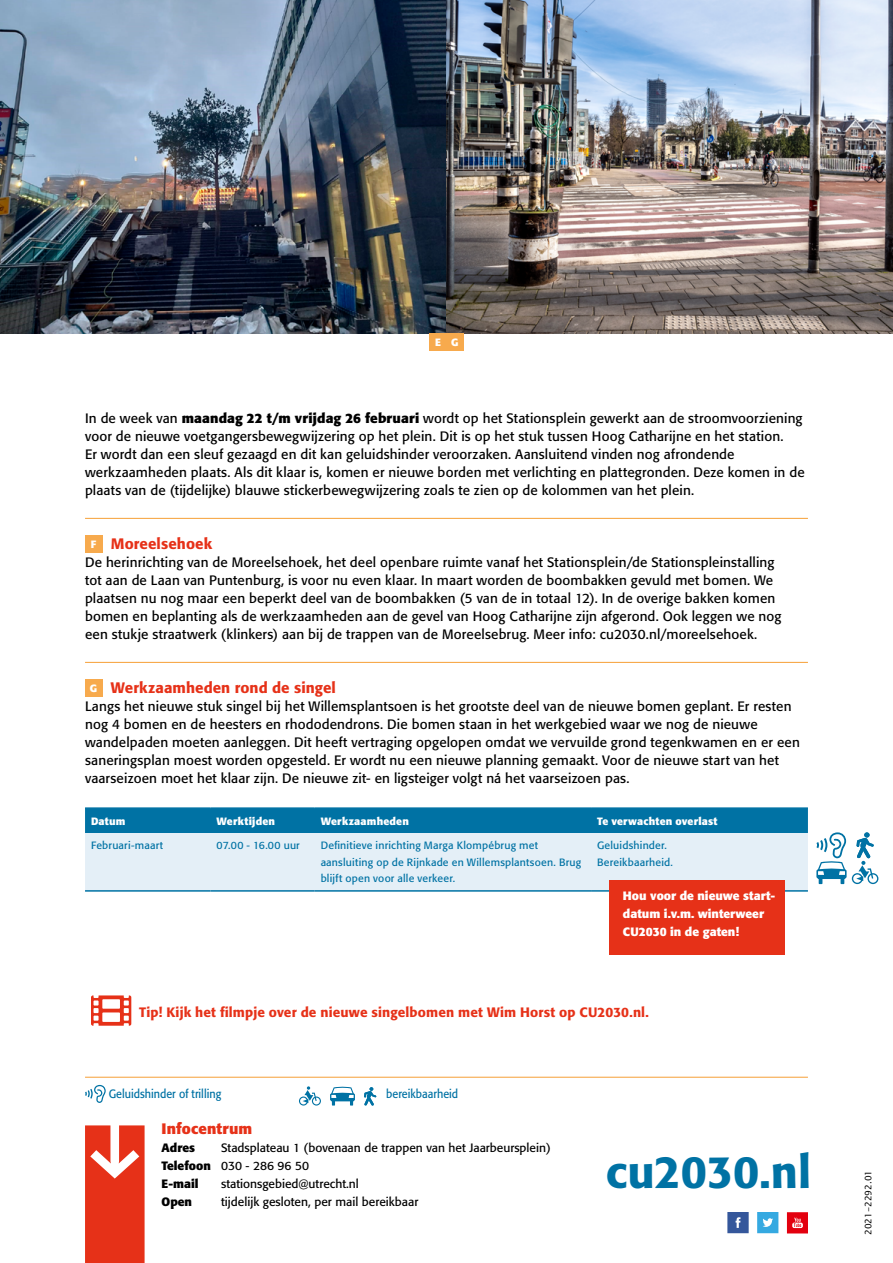
<style>
.page{position:relative;width:893px;height:1263px;background:#fff}
.page>*{position:absolute;margin:0;border:0;box-sizing:border-box;transform-origin:0 0}
.web_adres{font:500 45px "Formata BQ";color:#0072a4}
._06_Tussenkop{font:500 15px "Formata BQ";letter-spacing:.005em;color:#e63118}
._06_Tussenkop-2{font:700 15px "Formata BQ";letter-spacing:.01em;color:#e63118}
._05_Bodytekst{font:13.5px/18px "Formata BQ";letter-spacing:.01em;color:#000}
._05_Bodytekst-2{font:500 13.5px "Formata BQ";letter-spacing:.01em;color:#e63118}
.adres_gegevens{font:12px "Formata BQ";color:#000}
._07_Kadertekst{font:700 12px/18px "Formata BQ";color:#fff}
.t1{font:12px "Formata BQ";color:#0072a4;scale:.9 1}
.adres_gegevens-2{font:700 12px "Formata BQ";color:#000}
.tabel_body{font:10.5px/16.5px "Formata BQ";letter-spacing:.02em;color:#0072a4}
.t2{font:700 10.5px "Formata BQ";letter-spacing:.02em;color:#fff}
.t3{font:9px "Lucida Sans Unicode";color:#000}
.s1{font-weight:700}
</style>
<div class="page">
<svg style="left:85px;top:1125px;width:60px;height:138px;background:#e8462f"></svg>
<svg style="left:299px;top:1086px;width:22px;height:19px"></svg>
<svg style="left:330px;top:1087px;width:25px;height:18px"></svg>
<svg style="left:364px;top:1087px;width:12px;height:19px"></svg>
<div style="left:85px;top:535px;width:17px;height:17px;background:#f7aa4d"></div>
<div style="left:85px;top:679px;width:17px;height:17px;background:#f7aa4d"></div>
<svg style="left:85px;top:809px;width:723px;height:81px;background:#9ec8dd"></svg>
<hr style="left:85px;top:807px;width:125px;height:2px;background:#0072a4">
<hr style="left:210px;top:807px;width:105px;height:2px;background:#0072a4">
<hr style="left:315px;top:807px;width:276px;height:2px;background:#0072a4">
<hr style="left:591px;top:807px;width:217px;height:2px;background:#0072a4">
<hr style="left:85px;top:890px;width:125px;height:2px;background:#0072a4">
<hr style="left:210px;top:890px;width:105px;height:2px;background:#0072a4">
<hr style="left:315px;top:890px;width:276px;height:2px;background:#0072a4">
<hr style="left:591px;top:890px;width:217px;height:2px;background:#0072a4">
<img style="left:0;top:0;width:446px;height:333px">
<img style="left:446px;top:0;width:447px;height:333px">
<div style="left:609px;top:880px;width:175px;height:74px;background:#e63118"></div>
<svg style="left:727px;top:1212px;width:21px;height:21px"></svg>
<svg style="left:757px;top:1212px;width:21px;height:21px"></svg>
<svg style="left:787px;top:1212px;width:21px;height:21px"></svg>
<svg style="left:91px;top:995px;width:40px;height:31px"></svg>
<hr style="left:85px;top:1077px;width:723px;height:1px;background:#f7aa4d">
<hr style="left:85px;top:518px;width:723px;height:1px;background:#f7aa4d">
<hr style="left:85px;top:662px;width:723px;height:1px;background:#f7aa4d">
<svg style="left:85px;top:1085px;width:21px;height:18px"></svg>
<svg style="left:816px;top:832px;width:62px;height:52px"></svg>
<div style="left:446px;top:333px;width:17px;height:17px;background:#f7aa4d"></div>
<div style="left:429px;top:333px;width:17px;height:17px;background:#f7aa4d"></div>
<p class="t2" style="left:435px;top:335px;width:25px">E G</p>
<p class="_05_Bodytekst" style="left:85px;top:409px;width:721px">In de week van <span class="s1">maandag 22 t/m vrijdag 26 februari</span> wordt op het Stationsplein gewerkt aan de stroomvoorziening voor de nieuwe voetgangersbewegwijzering op het plein. Dit is op het stuk tussen Hoog Catharijne en het station.<br>Er wordt dan een sleuf gezaagd en dit kan geluidshinder veroorzaken. Aansluitend vinden nog afrondende werkzaamheden plaats. Als dit klaar is, komen er nieuwe borden met verlichting en plattegronden. Deze komen in de plaats van de (tijdelijke) blauwe stickerbewegwijzering zoals te zien op de kolommen van het plein.</p>
<p class="t2" style="left:91px;top:537px;width:7px">F</p>
<h2 class="_06_Tussenkop" style="left:111px;top:535px;width:103px">Moreelsehoek</h2>
<p class="_05_Bodytekst" style="left:85px;top:553px;width:698px">De herinrichting van de Moreelsehoek, het deel openbare ruimte vanaf het Stationsplein/de Stationspleinstalling tot aan de Laan van Puntenburg, is voor nu even klaar. In maart worden de boombakken gevuld met bomen. We plaatsen nu nog maar een beperkt deel van de boombakken (5 van de in totaal 12). In de overige bakken komen bomen en beplanting als de werkzaamheden aan de gevel van Hoog Catharijne zijn afgerond. Ook leggen we nog een stukje straatwerk (klinkers) aan bij de trappen van de Moreelsebrug. Meer info: cu2030.nl/moreelsehoek.</p>
<p class="t2" style="left:90px;top:681px;width:9px">G</p>
<h2 class="_06_Tussenkop" style="left:111px;top:679px;width:227px">Werkzaamheden rond de singel</h2>
<p class="_05_Bodytekst" style="left:85px;top:697px;width:716px">Langs het nieuwe stuk singel bij het Willemsplantsoen is het grootste deel van de nieuwe bomen geplant. Er resten nog 4 bomen en de heesters en rhododendrons. Die bomen staan in het werkgebied waar we nog de nieuwe wandelpaden moeten aanleggen. Dit heeft vertraging opgelopen omdat we vervuilde grond tegenkwamen en er een saneringsplan moest worden opgesteld. Er wordt nu een nieuwe planning gemaakt. Voor de nieuwe start van het vaarseizoen moet het klaar zijn. De nieuwe zit- en ligsteiger volgt ná het vaarseizoen pas.</p>
<p class="t2" style="left:91px;top:814px;width:36px">Datum</p>
<p class="t2" style="left:216px;top:814px;width:60px">Werktijden</p>
<p class="t2" style="left:321px;top:814px;width:90px">Werkzaamheden</p>
<p class="t2" style="left:597px;top:814px;width:122px">Te verwachten overlast</p>
<p class="tabel_body" style="left:91px;top:837px;width:74px">Februari-maart</p>
<p class="tabel_body" style="left:216px;top:837px;width:85px">07.00 - 16.00 uur</p>
<p class="tabel_body" style="left:321px;top:837px;width:262px">Definitieve inrichting Marga Klompébrug met aansluiting op de Rijnkade en Willemsplantsoen. Brug blijft open voor alle verkeer.</p>
<p class="tabel_body" style="left:597px;top:837px;width:71px">Geluidshinder.</p>
<p class="tabel_body" style="left:597px;top:854px;width:77px">Bereikbaarheid.</p>
<p class="_07_Kadertekst" style="left:623px;top:887px;width:154px">Hou voor de nieuwe start&shy;datum i.v.m. winterweer<br>CU2030 in de gaten!</p>
<p class="_05_Bodytekst-2" style="left:139px;top:1004px;width:511px">Tip! Kijk het filmpje over de nieuwe singelbomen met Wim Horst op CU2030.nl.</p>
<p class="t1" style="left:109px;top:1087px;width:126px">Geluidshinder of trilling</p>
<p class="t1" style="left:386px;top:1087px;width:81px">bereikbaarheid</p>
<h2 class="_06_Tussenkop-2" style="left:162px;top:1120px;width:92px">Infocentrum</h2>
<p class="adres_gegevens-2" style="left:162px;top:1141px;width:35px">Adres</p>
<p class="adres_gegevens" style="left:221px;top:1141px;width:331px">Stadsplateau 1 (bovenaan de trappen van het Jaarbeursplein)</p>
<p class="adres_gegevens" style="left:162px;top:1159px;width:149px"><span class="s1">Telefoon</span> 030 - 286 96 50</p>
<p class="adres_gegevens-2" style="left:162px;top:1177px;width:39px">E-mail</p>
<p class="adres_gegevens" style="left:221px;top:1177px;width:139px">stationsgebied@utrecht.nl</p>
<p class="adres_gegevens-2" style="left:162px;top:1195px;width:32px">Open</p>
<p class="adres_gegevens" style="left:221px;top:1195px;width:199px">tijdelijk gesloten, per mail bereikbaar</p>
<p class="web_adres" style="left:606px;top:1145px;width:207px">cu2030.nl</p>
<p class="t3" style="left:861px;top:1235px;width:66px;rotate:-90deg">2021-2292.01</p>
</div>
